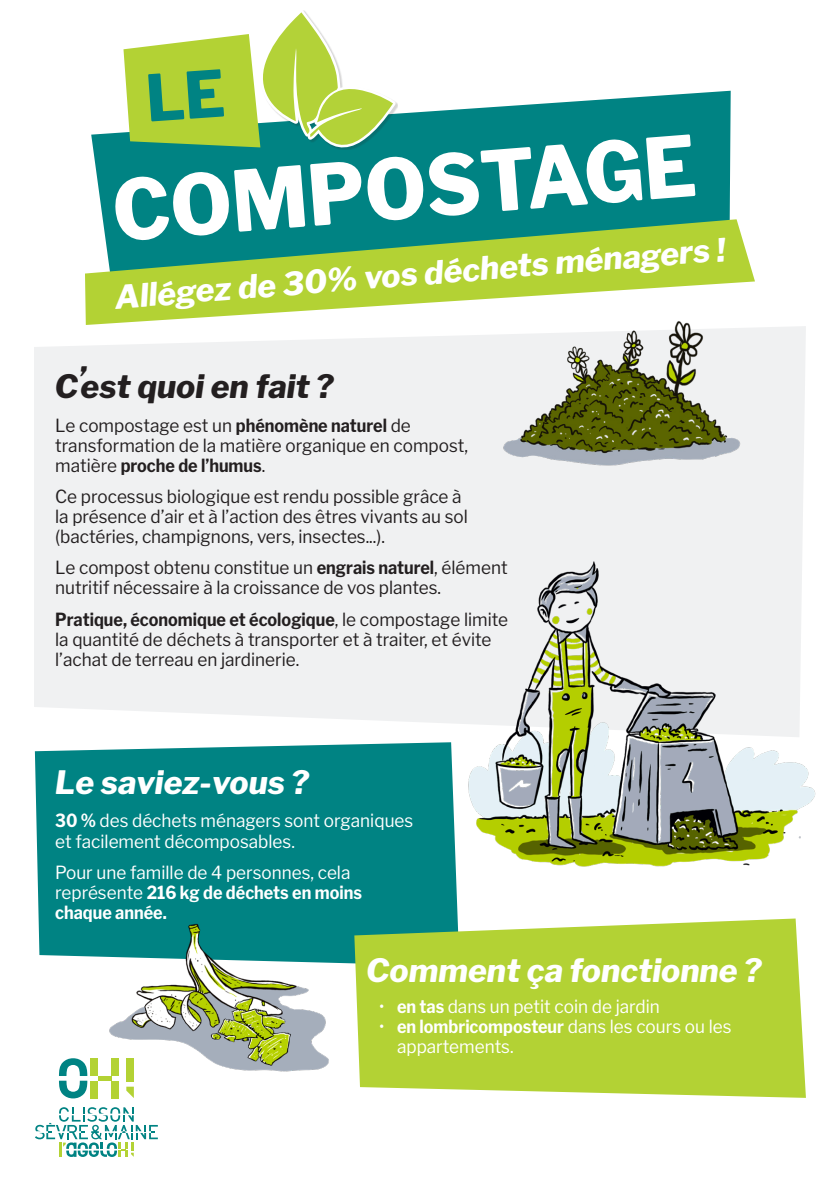
<style>
.page{position:relative;width:840px;height:1191px;background:#fff}
.page>*{position:absolute;margin:0;border:0;box-sizing:border-box;transform-origin:0 0}
.t1{font:800 83.2px "Libre Franklin";color:#fff;scale:.95 1}
.Titre_2{font:italic 800 32px "Libre Franklin";color:#fff}
.Titre_1{font:italic 800 32px "Libre Franklin";color:#fff}
.Titre_2-2{font:italic 800 32px "Libre Franklin";color:#231f20}
.t2{font:18px/20px "Libre Franklin";color:#231f20;scale:.95 1}
.t3{font:18px/20px "Libre Franklin";color:#fff;scale:.95 1}
.s1{font-weight:700}
</style>
<div class="page">
<div style="left:34px;top:326px;width:771px;height:398px;background:#f0f1f2"></div>
<div style="left:35px;top:742px;width:423px;height:222px;background:#008383"></div>
<svg style="left:354px;top:918px;width:451px;height:179px;background:#b4d343"></svg>
<svg style="left:91px;top:91px;width:639px;height:128px;background:#168d8d"></svg>
<div style="left:261px;top:11px;width:137px;height:139px;background:#231f20;opacity:.19"></div>
<svg style="left:85px;top:219px;width:669px;height:106px;fill:#b3d234"></svg>
<img style="left:466px;top:559px;width:350px;height:308px">
<img style="left:500px;top:319px;width:282px;height:149px">
<img style="left:80px;top:918px;width:261px;height:158px">
<hr style="left:98px;top:1076px;width:13px;height:4px;background:#b3d234">
<div style="left:91px;top:1058px;width:7px;height:18px;background:#b3d234"></div>
<div style="left:111px;top:1058px;width:8px;height:18px;background:#b3d234"></div>
<div style="left:111px;top:1080px;width:8px;height:18px;background:#b3d234"></div>
<div style="left:91px;top:1080px;width:7px;height:18px;background:#b3d234"></div>
<svg style="left:59px;top:1058px;width:28px;height:40px"></svg>
<div style="left:126px;top:1058px;width:8px;height:24px;background:#b3d234"></div>
<svg style="left:126px;top:1086px;width:8px;height:12px"></svg>
<svg style="left:35px;top:1107px;width:123px;height:50px"></svg>
<svg style="left:123px;top:10px;width:272px;height:142px"></svg>
<p class="t1" style="left:109px;top:159px;width:617px;rotate:-4deg">COMPOSTAGE</p>
<p class="Titre_1" style="left:113px;top:275px;width:613px;rotate:-4deg">Allégez de 30% vos déchets ménagers !</p>
<p class="Titre_2-2" style="left:55px;top:366px;width:280px">C’est quoi en fait ?</p>
<p class="t2" style="left:55px;top:415px;width:436px">Le compostage est un <span class="s1">phénomène naturel</span> de transformation de la matière organique en compost, matière <span class="s1">proche de l’humus</span>.</p>
<p class="t2" style="left:55px;top:486px;width:436px">Ce processus biologique est rendu possible grâce à la présence d’air et à l’action des êtres vivants au sol (bactéries, champignons, vers, insectes...).</p>
<p class="t2" style="left:55px;top:558px;width:477px">Le compost obtenu constitue un <span class="s1">engrais naturel</span>, élément nutritif nécessaire à la croissance de vos plantes.</p>
<p class="t2" style="left:55px;top:609px;width:478px"><span class="s1">Pratique, économique et écologique</span>, le compostage limite la quantité de déchets à transporter et à traiter, et évite l’achat de terreau en jardinerie.</p>
<p class="Titre_2" style="left:55px;top:763px;width:255px">Le saviez-vous ?</p>
<p class="t3" style="left:55px;top:811px;width:378px"><span class="s1">30 %</span> des déchets ménagers sont organiques et facilement décomposables.</p>
<p class="t3" style="left:55px;top:862px;width:324px">Pour une famille de 4 personnes, cela représente <span class="s1">216 kg de déchets en moins chaque année.</span></p>
<p class="Titre_2" style="left:366px;top:951px;width:396px">Comment ça fonctionne ?</p>
<p class="t3" style="left:379px;top:996px;width:297px">• <span class="s1">en tas</span> dans un petit coin de jardin</p>
<p class="t3" style="left:397px;top:1016px;width:353px;text-indent:-18px">• <span class="s1">en lombricomposteur</span> dans les cours ou les appartements.</p>
</div>
